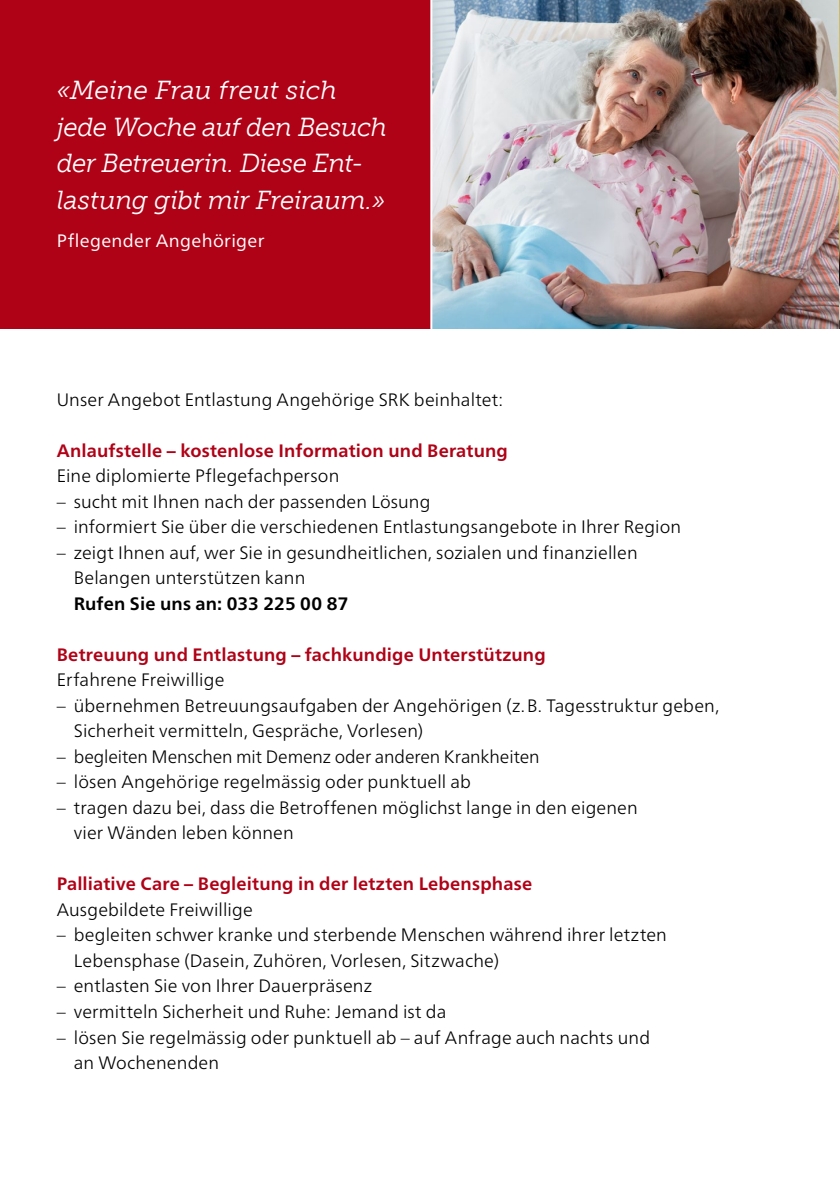
<style>
.page{position:relative;width:840px;height:1191px;background:#fff}
.page>*{position:absolute;margin:0;border:0;box-sizing:border-box;transform-origin:0 0}
.t1{font:italic 26px/36.8px "Museo Slab 300";letter-spacing:-.01em;color:#fff}
.t2{font:300 18px/25.6px "Frutiger Neue LTW1 G";letter-spacing:.01em;color:#000}
.t3{font:700 18px "Frutiger Neue LTW1 G";letter-spacing:.01em;color:#b00217}
.t4{font:700 18px "Frutiger Neue LTW1 G";letter-spacing:.01em;color:#000}
.t5{font:18px "Frutiger Neue LTW1 G";letter-spacing:.02em;color:#fff}
</style>
<div class="page">
<div style="left:0;top:0;width:431px;height:329px;background:#b00217"></div>
<img style="left:432px;top:0;width:408px;height:329px">
<hr style="left:430px;top:0;width:2px;height:329px;background:#fff">
<h1 class="t1" style="left:57px;top:72px;width:331px">«Meine Frau freut sich jede Woche auf den Besuch der Betreuerin. Diese Ent&shy;lastung gibt mir Freiraum.»</h1>
<p class="t5" style="left:57px;top:230px;width:209px">Pflegender Angehöriger</p>
<p class="t2" style="left:57px;top:386px;width:447px">Unser Angebot Entlastung Angehörige SRK beinhaltet:</p>
<p class="t3" style="left:57px;top:439px;width:452px">Anlaufstelle – kostenlose Information und Beratung</p>
<p class="t2" style="left:57px;top:463px;width:284px">Eine diplomierte Pflegefachperson</p>
<p class="t2" style="left:57px;top:488px;width:375px">– sucht mit Ihnen nach der passenden Lösung</p>
<p class="t2" style="left:57px;top:514px;width:625px">– informiert Sie über die verschiedenen Entlastungsangebote in Ihrer Region</p>
<p class="t2" style="left:74px;top:539px;width:565px;text-indent:-17px">– zeigt Ihnen auf, wer Sie in gesundheitlichen, sozialen und finanziellen<br>Belangen unterstützen kann</p>
<p class="t4" style="left:74px;top:592px;width:276px">Rufen Sie uns an: 033 225 00 87</p>
<p class="t3" style="left:57px;top:644px;width:490px">Betreuung und Entlastung – fachkundige Unterstützung</p>
<p class="t2" style="left:57px;top:667px;width:169px">Erfahrene Freiwillige</p>
<p class="t2" style="left:74px;top:692px;width:646px;text-indent:-17px">– übernehmen Betreuungsaufgaben der Angehörigen (z.B. Tagesstruktur geben,<br>Sicherheit vermitteln, Gespräche, Vorlesen)</p>
<p class="t2" style="left:57px;top:743px;width:484px">– begleiten Menschen mit Demenz oder anderen Krankheiten</p>
<p class="t2" style="left:57px;top:769px;width:415px">– lösen Angehörige regelmässig oder punktuell ab</p>
<p class="t2" style="left:74px;top:794px;width:565px;text-indent:-17px">– tragen dazu bei, dass die Betroffenen möglichst lange in den eigenen vier Wänden leben können</p>
<p class="t3" style="left:57px;top:873px;width:476px">Palliative Care – Begleitung in der letzten Lebensphase</p>
<p class="t2" style="left:57px;top:896px;width:197px">Ausgebildete Freiwillige</p>
<p class="t2" style="left:74px;top:922px;width:594px;text-indent:-17px">– begleiten schwer kranke und sterbende Menschen während ihrer letzten<br>Lebensphase (Dasein, Zuhören, Vorlesen, Sitzwache)</p>
<p class="t2" style="left:57px;top:973px;width:316px">– entlasten Sie von Ihrer Dauerpräsenz</p>
<p class="t2" style="left:57px;top:998px;width:391px">– vermitteln Sicherheit und Ruhe: Jemand ist da</p>
<p class="t2" style="left:74px;top:1024px;width:577px;text-indent:-17px">– lösen Sie regelmässig oder punktuell ab – auf Anfrage auch nachts und an Wochenenden</p>
</div>
